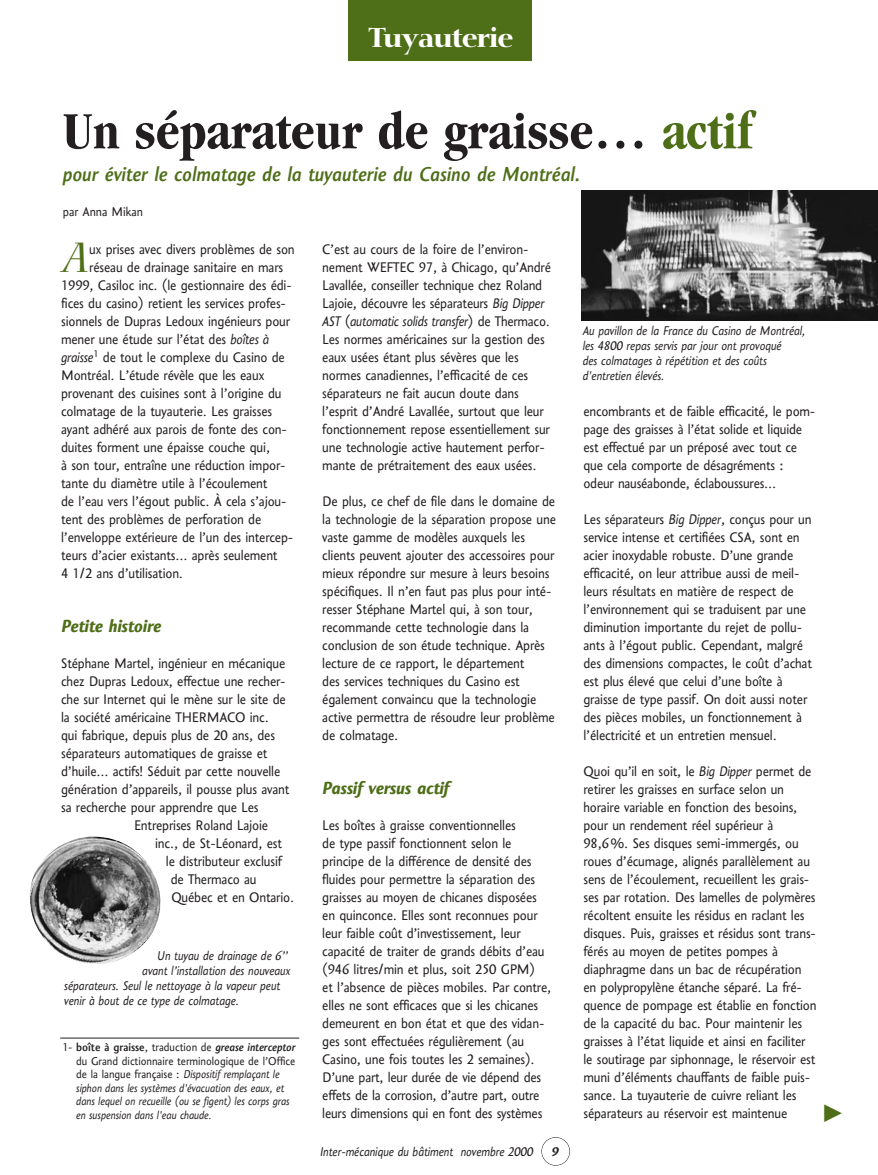
<style>
.page{position:relative;width:878px;height:1175px;background:#fff}
.page>*{position:absolute;margin:0;border:0;box-sizing:border-box;transform-origin:0 0}
.t1{font:700 condensed 54px "Garamond";color:#231f20}
.t2{font:italic 41.7px "Nofret";color:#4e6e18}
.t3{font:500 27px "Nofret";letter-spacing:-.03em;color:#fff}
.t4{font:italic 24px "CMMTQ Medium";color:#4e6e18}
.t5{font:italic 21px "CMMTQ Bold";letter-spacing:-.01em;color:#4e6e18}
.t6{font:16.5px/18px "CMMTQ";letter-spacing:-.01em;color:#231f20}
.t7{font:16.5px "CMMTQ Italic";letter-spacing:-.015em;color:#231f20}
.t8{font:15px/15px "CMMTQ Italic";color:#231f20}
.t9{font:15px "CMMTQ";color:#231f20}
.t10{font:13.5px/13.5px "CMMTQ Italic";color:#231f20}
.t11{font:italic 13.5px "CMMTQ Medium";color:#231f20}
.t12{font:13.5px "CMMTQ";color:#231f20}
.s1{color:#4e6e18}
.s2{font-family:"CMMTQ Italic"}
.s3{font-family:"CMMTQ";font-style:normal}
.s4{font-style:normal}
.s5{font-family:"CMMTQ"}
.s6{font-family:"CMMTQ Bold";font-style:italic}
</style>
<div class="page">
<div style="left:348px;top:0;width:183px;height:61px;background:#4e6e18"></div>
<img style="left:581px;top:191px;width:297px;height:130px">
<img style="left:30px;top:836px;width:130px;height:128px">
<hr style="left:60px;top:1037px;width:239px;height:1px;background:#231f20">
<div style="left:541px;top:1137px;width:29px;height:28px;border:1px solid #231f20;border-radius:50%"></div>
<h3 class="t3" style="left:369px;top:26px;width:146px">Tuyauterie</h3>
<h1 class="t1" style="left:63px;top:110px;width:691px">Un séparateur de graisse… <span class="s1">actif</span></h1>
<h3 class="t4" style="left:63px;top:166px;width:519px">pour éviter le colmatage de la tuyauterie du Casino de Montréal.</h3>
<p class="t9" style="left:63px;top:206px;width:82px">par Anna Mikan</p>
<h2 class="t2" style="left:61px;top:239px;width:30px">A</h2>
<p class="t6" style="left:89px;top:241px;width:207px">ux prises avec divers problèmes de son</p>
<p class="t6" style="left:89px;top:259px;width:195px">réseau de drainage sanitaire en mars</p>
<p class="t6" style="left:61px;top:277px;width:232px">1999, Casiloc inc. (le gestionnaire des édi-</p>
<p class="t6" style="left:61px;top:295px;width:226px">fices du casino) retient les services profes-</p>
<p class="t6" style="left:61px;top:313px;width:230px">sionnels de Dupras Ledoux ingénieurs pour</p>
<p class="t6" style="left:61px;top:331px;width:209px">mener une étude sur l’état des <span class="s2">boîtes à</span></p>
<p class="t6" style="left:61px;top:349px;width:225px"><span class="s2">graisse</span><sup>1</sup> de tout le complexe du Casino de</p>
<p class="t6" style="left:61px;top:367px;width:205px">Montréal. L’étude révèle que les eaux</p>
<p class="t6" style="left:61px;top:385px;width:222px">provenant des cuisines sont à l’origine du</p>
<p class="t6" style="left:61px;top:403px;width:212px">colmatage de la tuyauterie. Les graisses</p>
<p class="t6" style="left:61px;top:421px;width:227px">ayant adhéré aux parois de fonte des con-</p>
<p class="t6" style="left:61px;top:439px;width:210px">duites forment une épaisse couche qui,</p>
<p class="t6" style="left:61px;top:457px;width:226px">à son tour, entraîne une réduction impor-</p>
<p class="t6" style="left:61px;top:475px;width:208px">tante du diamètre utile à l’écoulement</p>
<p class="t6" style="left:61px;top:493px;width:227px">de l’eau vers l’égout public. À cela s’ajou-</p>
<p class="t6" style="left:61px;top:511px;width:202px">tent des problèmes de perforation de</p>
<p class="t6" style="left:61px;top:529px;width:233px">l’enveloppe extérieure de l’un des intercep-</p>
<p class="t6" style="left:61px;top:547px;width:218px">teurs d’acier existants... après seulement</p>
<p class="t6" style="left:61px;top:565px;width:123px">4 1/2 ans d’utilisation.</p>
<p class="t5" style="left:61px;top:618px;width:102px">Petite histoire</p>
<p class="t6" style="left:61px;top:655px;width:226px">Stéphane Martel, ingénieur en mécanique</p>
<p class="t6" style="left:61px;top:673px;width:226px">chez Dupras Ledoux, effectue une recher-</p>
<p class="t6" style="left:61px;top:691px;width:226px">che sur Internet qui le mène sur le site de</p>
<p class="t6" style="left:61px;top:709px;width:209px">la société américaine THERMACO inc.</p>
<p class="t6" style="left:61px;top:727px;width:215px">qui fabrique, depuis plus de 20 ans, des</p>
<p class="t6" style="left:61px;top:745px;width:208px">séparateurs automatiques de graisse et</p>
<p class="t6" style="left:61px;top:763px;width:221px">d’huile... actifs! Séduit par cette nouvelle</p>
<p class="t6" style="left:61px;top:781px;width:230px">génération d’appareils, il pousse plus avant</p>
<p class="t6" style="left:61px;top:799px;width:199px">sa recherche pour apprendre que Les</p>
<p class="t6" style="left:134px;top:817px;width:135px">Entreprises Roland Lajoie</p>
<p class="t6" style="left:155px;top:835px;width:128px">inc., de St-Léonard, est</p>
<p class="t6" style="left:166px;top:853px;width:117px">le distributeur exclusif</p>
<p class="t6" style="left:171px;top:871px;width:87px">de Thermaco au</p>
<p class="t6" style="left:171px;top:889px;width:124px">Québec et en Ontario.</p>
<p class="t8" style="left:157px;top:949px;width:132px">Un tuyau de drainage de 6’’</p>
<p class="t8" style="left:142px;top:964px;width:150px">avant l’installation des nouveaux</p>
<p class="t8" style="left:64px;top:979px;width:217px">séparateurs. Seul le nettoyage à la vapeur peut</p>
<p class="t8" style="left:64px;top:994px;width:176px">venir à bout de ce type de colmatage.</p>
<p class="t11" style="left:62px;top:1042px;width:235px"><span class="s3">1-</span> <span class="s4">boîte à graisse</span><span class="s3">, traduction de</span> grease interceptor</p>
<p class="t12" style="left:76px;top:1056px;width:221px">du Grand dictionnaire terminologique de l’Office</p>
<p class="t10" style="left:76px;top:1068px;width:215px"><span class="s5">de la langue française :</span> Dispositif remplaçant le siphon dans les systèmes d'évacuation des eaux, et dans lequel on recueille (ou se figent) les corps gras en suspension dans l'eau chaude.</p>
<p class="t6" style="left:322px;top:241px;width:230px">C’est au cours de la foire de l’environ&shy;nement WEFTEC 97, à Chicago, qu’André Lavallée, conseiller technique chez Roland Lajoie, découvre les séparateurs <span class="s2">Big Dipper</span></p>
<p class="t7" style="left:322px;top:315px;width:229px">AST <span class="s5">(</span>automatic solids transfer<span class="s5">) de Thermaco.</span></p>
<p class="t6" style="left:322px;top:331px;width:229px">Les normes américaines sur la gestion des eaux usées étant plus sévères que les normes canadiennes, l’efficacité de ces séparateurs ne fait aucun doute dans l’esprit d’André Lavallée, surtout que leur fonctionnement repose essentiellement sur une technologie active hautement perfor&shy;mante de prétraitement des eaux usées.</p>
<p class="t6" style="left:322px;top:493px;width:235px">De plus, ce chef de file dans le domaine de la technologie de la séparation propose une vaste gamme de modèles auxquels les clients peuvent ajouter des accessoires pour mieux répondre sur mesure à leurs besoins spécifiques. Il n’en faut pas plus pour inté&shy;resser Stéphane Martel qui, à son tour, recommande cette technologie dans la conclusion de son étude technique. Après lecture de ce rapport, le département<br>des services techniques du Casino est également convaincu que la technologie active permettra de résoudre leur problème de colmatage.</p>
<p class="t5" style="left:322px;top:780px;width:128px">Passif versus actif</p>
<p class="t6" style="left:322px;top:817px;width:230px">Les boîtes à graisse conventionnelles<br>de type passif fonctionnent selon le principe de la différence de densité des fluides pour permettre la séparation des graisses au moyen de chicanes disposées en quinconce. Elles sont reconnues pour leur faible coût d’investissement, leur capacité de traiter de grands débits d’eau (946 litres/min et plus, soit 250 GPM)<br>et l’absence de pièces mobiles. Par contre, elles ne sont efficaces que si les chicanes demeurent en bon état et que des vidan&shy;ges sont effectuées régulièrement (au Casino, une fois toutes les 2 semaines).<br>D’une part, leur durée de vie dépend des effets de la corrosion, d’autre part, outre leurs dimensions qui en font des systèmes</p>
<p class="t8" style="left:320px;top:1144px;width:240px">Inter-mécanique du bâtiment novembre 2000 <span class="s6">9</span></p>
<p class="t8" style="left:582px;top:324px;width:224px">Au pavillon de la France du Casino de Montréal, les 4800 repas servis par jour ont provoqué<br>des colmatages à répétition et des coûts d'entretien élevés.</p>
<p class="t6" style="left:583px;top:403px;width:233px">encombrants et de faible efficacité, le pom&shy;page des graisses à l’état solide et liquide est effectué par un préposé avec tout ce que cela comporte de désagréments : odeur nauséabonde, éclaboussures...</p>
<p class="t6" style="left:583px;top:511px;width:230px">Les séparateurs <span class="s2">Big Dipper</span>, conçus pour un service intense et certifiées CSA, sont en acier inoxydable robuste. D’une grande efficacité, on leur attribue aussi de meil&shy;leurs résultats en matière de respect de l’environnement qui se traduisent par une diminution importante du rejet de pollu&shy;ants à l’égout public. Cependant, malgré des dimensions compactes, le coût d’achat est plus élevé que celui d’une boîte à graisse de type passif. On doit aussi noter des pièces mobiles, un fonctionnement à l’électricité et un entretien mensuel.</p>
<p class="t6" style="left:583px;top:763px;width:234px">Quoi qu’il en soit, le <span class="s2">Big Dipper</span> permet de retirer les graisses en surface selon un horaire variable en fonction des besoins, pour un rendement réel supérieur à 98,6%. Ses disques semi-immergés, ou roues d’écumage, alignés parallèlement au sens de l’écoulement, recueillent les grais&shy;ses par rotation. Des lamelles de polymères récoltent ensuite les résidus en raclant les disques. Puis, graisses et résidus sont trans&shy;férés au moyen de petites pompes à diaphragme dans un bac de récupération en polypropylène étanche séparé. La fré&shy;quence de pompage est établie en fonction de la capacité du bac. Pour maintenir les graisses à l’état liquide et ainsi en faciliter le soutirage par siphonnage, le réservoir est muni d’éléments chauffants de faible puis&shy;sance. La tuyauterie de cuivre reliant les séparateurs au réservoir est maintenue</p>
</div>
